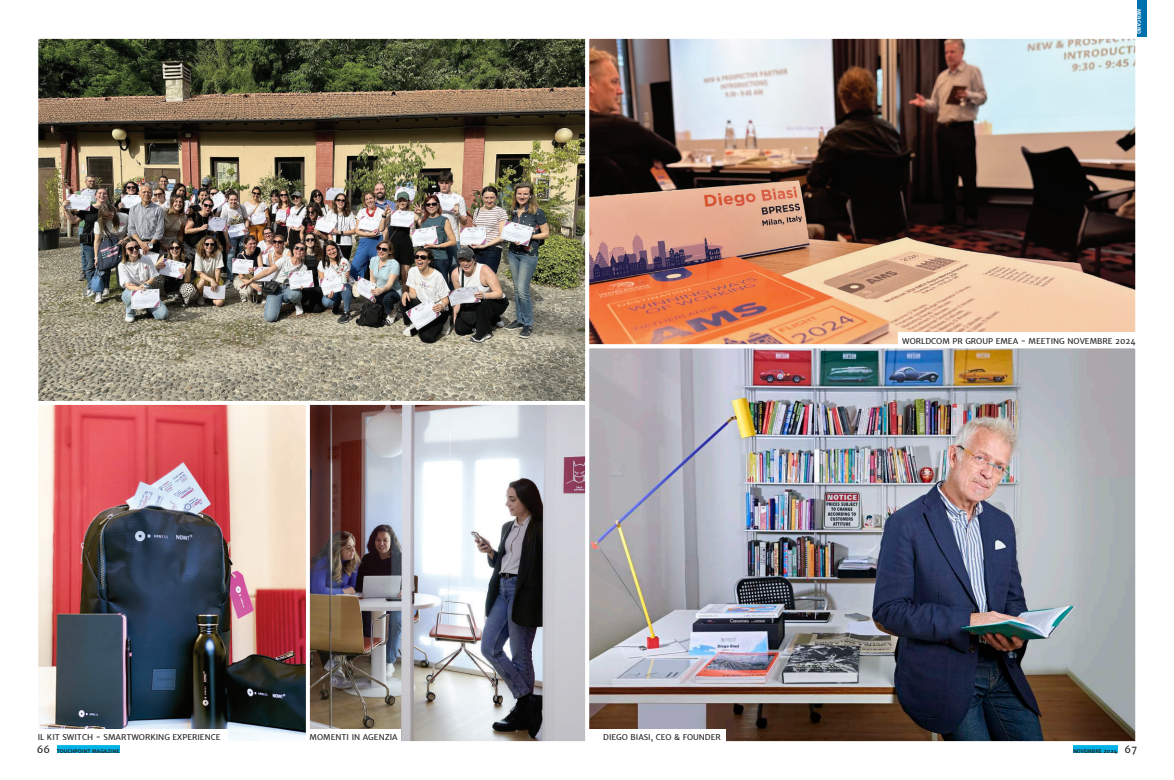
<style>
.page{position:relative;width:1174px;height:780px;background:#fff}
.page>*{position:absolute;margin:0;border:0;box-sizing:border-box;transform-origin:0 0}
.t1{font:10px "Merriweather Sans";color:#231f20}
.t2{font:8px "Merriweather Sans";color:#231f20}
.t3{font:700 5px "Merriweather Sans";color:#231f20}
.t4{font:700 5px "Merriweather Sans";color:#fff}
</style>
<div class="page">
<div style="left:57px;top:743px;width:63px;height:10px;background:#00b2e6"></div>
<div style="left:1073px;top:743px;width:44px;height:10px;background:#00b2e6"></div>
<img style="left:39px;top:40px;width:1095px;height:700px">
<div style="left:585px;top:35px;width:554px;height:313px;border:4px solid #fff"></div>
<div style="left:585px;top:344px;width:554px;height:401px;border:4px solid #fff"></div>
<div style="left:1137px;top:0;width:10px;height:37px;background:#0071ad"></div>
<div style="left:34px;top:35px;width:555px;height:370px;border:4px solid #fff"></div>
<div style="left:34px;top:401px;width:277px;height:344px;border:4px solid #fff"></div>
<div style="left:306px;top:401px;width:283px;height:344px;border:4px solid #fff"></div>
<div style="left:38px;top:729px;width:189px;height:14px;background:#fff"></div>
<div style="left:309px;top:729px;width:91px;height:14px;background:#fff"></div>
<div style="left:589px;top:729px;width:137px;height:14px;background:#fff"></div>
<div style="left:898px;top:332px;width:237px;height:12px;background:#fff"></div>
<p class="t4" style="left:1142px;top:9px;width:27px;rotate:90deg">MERCARO</p>
<p class="t2" style="left:38px;top:731px;width:184px">IL KIT SWITCH - SMARTWORKING EXPERIENCE</p>
<p class="t2" style="left:309px;top:731px;width:90px">MOMENTI IN AGENZIA</p>
<p class="t2" style="left:603px;top:731px;width:119px">DIEGO BIASI, CEO &amp; FOUNDER</p>
<p class="t2" style="left:902px;top:336px;width:235px">WORLDCOM PR GROUP EMEA - MEETING NOVEMBRE 2024</p>
<p class="t1" style="left:37px;top:742px;width:15px">66</p>
<p class="t1" style="left:1124px;top:742px;width:14px">67</p>
<p class="t3" style="left:57px;top:747px;width:64px">TOUCHPOINT MAGAZINE</p>
<p class="t3" style="left:1073px;top:747px;width:46px">NOVEMBRE 2024</p>
</div>
